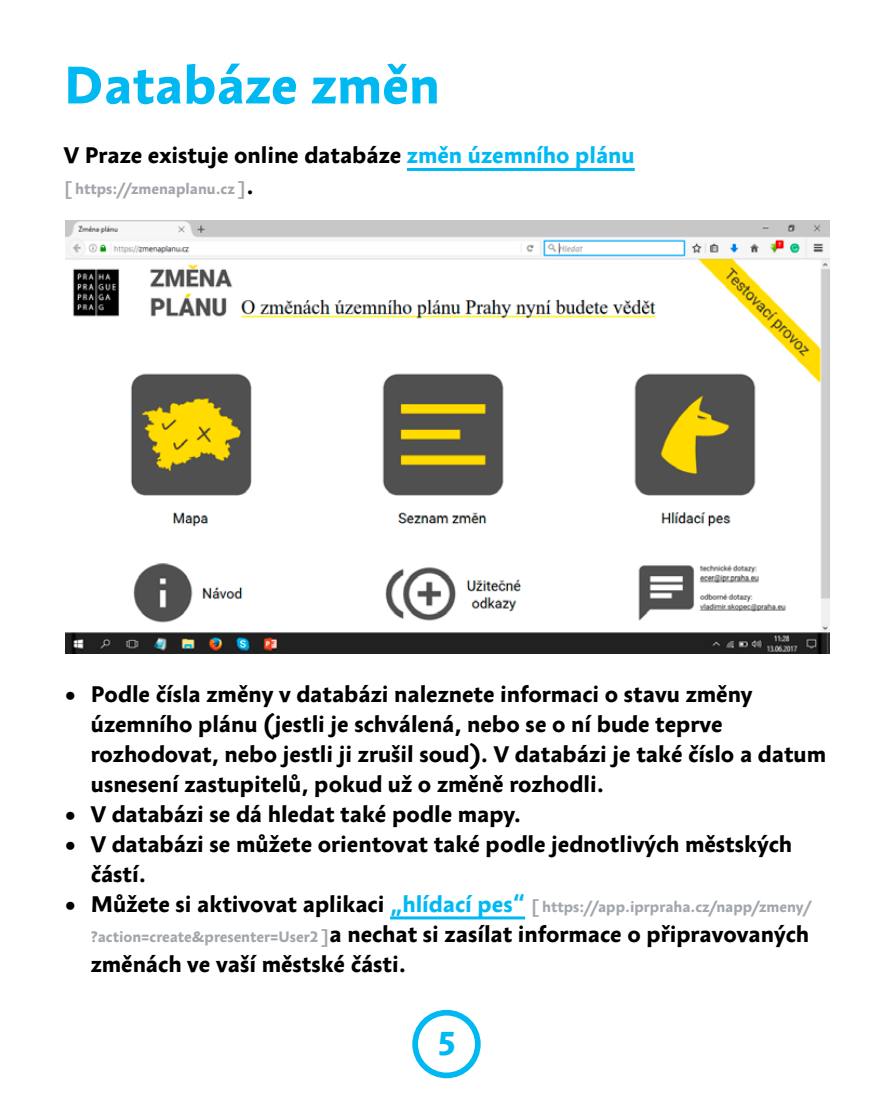
<style>
.page{position:relative;width:893px;height:1106px;background:#fff}
.page>*{position:absolute;margin:0;border:0;box-sizing:border-box;transform-origin:0 0}
.t1{font:700 52.5px "Anselm Sans";color:#00b9f3}
.t2{font:700 33px "Anselm Sans";color:#00b9f3}
.t3{font:700 22.5px/30px "Anselm Sans";color:#000}
.t4{font:700 15px "Anselm Sans";color:#a3a7ac}
.s1{color:#00b9f3}
.s2{font-size:22.5px;color:#000}
.s3{font-size:22.5px;color:#00b9f3}
.s4{font-size:15px;color:#a3a7ac}
</style>
<div class="page">
<div style="left:412px;top:1009px;width:69px;height:69px;border:6px solid #00b9f3;border-radius:50%"></div>
<hr style="left:407px;top:168px;width:228px;height:3px;background:#00b9f3">
<hr style="left:390px;top:916px;width:135px;height:3px;background:#00b9f3">
<img style="left:65px;top:220px;width:764px;height:434px">
<h1 class="t1" style="left:64px;top:48px;width:377px">Databáze změn</h1>
<p class="t3" style="left:64px;top:140px;width:572px">V Praze existuje online databáze <span class="s1">změn územního plánu</span></p>
<p class="t4" style="left:64px;top:177px;width:191px">[ https://zmenaplanu.cz ]<span class="s2">.</span></p>
<p class="t3" style="left:91px;top:679px;width:737px;text-indent:-27px">• Podle čísla změny v databázi naleznete informaci o stavu změny územního plánu (jestli je schválená, nebo se o ní bude teprve rozhodovat, nebo jestli ji zrušil soud). V databázi je také číslo a datum usnesení zastupitelů, pokud už o změně rozhodli.</p>
<p class="t3" style="left:64px;top:799px;width:459px">• V databázi se dá hledat také podle mapy.</p>
<p class="t3" style="left:91px;top:829px;width:703px;text-indent:-27px">• V databázi se můžete orientovat také podle jednotlivých městských částí.</p>
<p class="t4" style="left:64px;top:896px;width:748px"><span class="s2">• Můžete si aktivovat aplikaci</span> <span class="s3">„hlídací pes“</span> [ https://app.iprpraha.cz/napp/zmeny/</p>
<p class="t3" style="left:91px;top:919px;width:720px"><span class="s4">?action=create&amp;presenter=User2 ]</span>a nechat si zasílat informace o připravovaných změnách ve vaší městské části.</p>
<h2 class="t2" style="left:437px;top:1019px;width:20px">5</h2>
</div>
